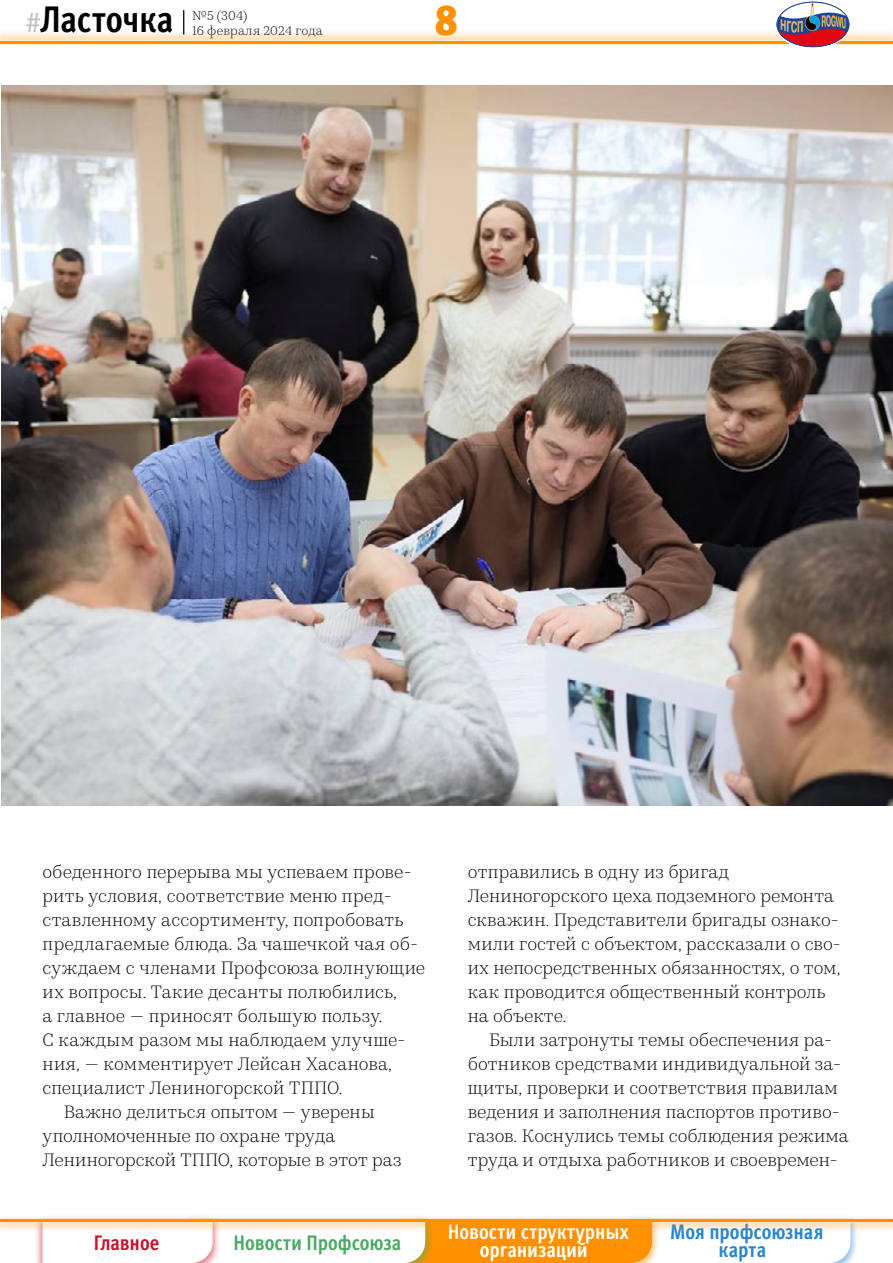
<style>
.page{position:relative;width:893px;height:1263px;background:#fff}
.page>*{position:absolute;margin:0;border:0;box-sizing:border-box;transform-origin:0 0}
.t1{font:900 condensed 43.5px "Meta Pro";color:#ff9000}
.t2{font:700 condensed 36.9px "Meta Pro";letter-spacing:-.005em;color:#000}
.t3{font:700 condensed 21px/18px "Meta Pro";color:#fff;text-align:center}
.t4{font:700 condensed 21px/18px "Meta Pro";letter-spacing:-.005em;color:#2585d0;text-align:center}
.t5{font:700 condensed 21px "Meta Pro";color:#4baa64}
.t6{font:700 condensed 21px "Meta Pro";letter-spacing:-.005em;color:#c8142d}
._0_0_BODY{font:300 18px/24px "Kazimir Text";letter-spacing:.005em;color:#000}
.t7{font:300 12.75px/15px "Kazimir Text";letter-spacing:.015em;color:#000}
.s1{font-weight:400;font-stretch:normal;font-size:27px;color:#c6c1bf}
</style>
<div class="page">
<img style="left:1px;top:85px;width:892px;height:721px">
<div style="left:623px;top:1215px;width:236px;height:48px;background:#2585d0;opacity:.5"></div>
<svg style="left:183px;top:10px;width:1px;height:19px"></svg>
<div style="left:35px;top:1215px;width:186px;height:48px;background:#c8142d;opacity:.5"></div>
<svg style="left:43px;top:1233px;width:807px;height:30px"></svg>
<div style="left:0;top:29px;width:893px;height:19px;background:#ff9000;opacity:.3"></div>
<hr style="left:0;top:41px;width:893px;height:3px;background:#ff9000">
<div style="left:0;top:1214px;width:893px;height:19px;background:#ff9000;opacity:.3"></div>
<hr style="left:0;top:1219px;width:893px;height:3px;background:#ff9000">
<svg style="left:775px;top:2px;width:75px;height:46px"></svg>
<div style="left:775px;top:0;width:75px;height:48px;border:1px solid #fff;border-radius:50%"></div>
<h2 class="t2" style="left:26px;top:-9px;width:149px"><span class="s1">#</span>Ласточка</h2>
<p class="t7" style="left:192px;top:7px;width:132px">№5 (304)<br>16 февраля 2024 года</p>
<h1 class="t1" style="left:435px;top:-14px;width:25px">8</h1>
<p class="_0_0_BODY" style="left:43px;top:858px;width:384px">обеденного перерыва мы успеваем прове&shy;рить условия, соответствие меню пред&shy;ставленному ассортименту, попробовать предлагаемые блюда. За чашечкой чая об&shy;суждаем с членами Профсоюза волнующие их вопросы. Такие десанты полюбились,<br>а главное — приносят большую пользу.<br>С каждым разом мы наблюдаем улучше&shy;ния, — комментирует Лейсан Хасанова, специалист Лениногорской ТППО.</p>
<p class="_0_0_BODY" style="left:43px;top:1099px;width:361px;text-indent:21px">Важно делиться опытом — уверены уполномоченные по охране труда<br>Лениногорской ТППО, которые в этот раз</p>
<p class="t6" style="left:94px;top:1226px;width:67px">Главное</p>
<p class="t5" style="left:234px;top:1226px;width:169px">Новости Профсоюза</p>
<p class="_0_0_BODY" style="left:468px;top:858px;width:374px">отправились в одну из бригад Лениногорского цеха подземного ремонта скважин. Представители бригады ознако&shy;мили гостей с объектом, рассказали о сво&shy;их непосредственных обязанностях, о том, как проводится общественный контроль на объекте.</p>
<p class="_0_0_BODY" style="left:468px;top:1027px;width:382px;text-align:center">Были затронуты темы обеспечения ра&shy;ботников средствами индивидуальной за&shy;щиты, проверки и соответствия правилам ведения и заполнения паспортов противо&shy;газов. Коснулись темы соблюдения режима труда и отдыха работников и своевремен-</p>
<p class="t3" style="left:448px;top:1222px;width:182px">Новости структурных организаций</p>
<p class="t4" style="left:670px;top:1222px;width:155px">Моя профсоюзная карта</p>
</div>
